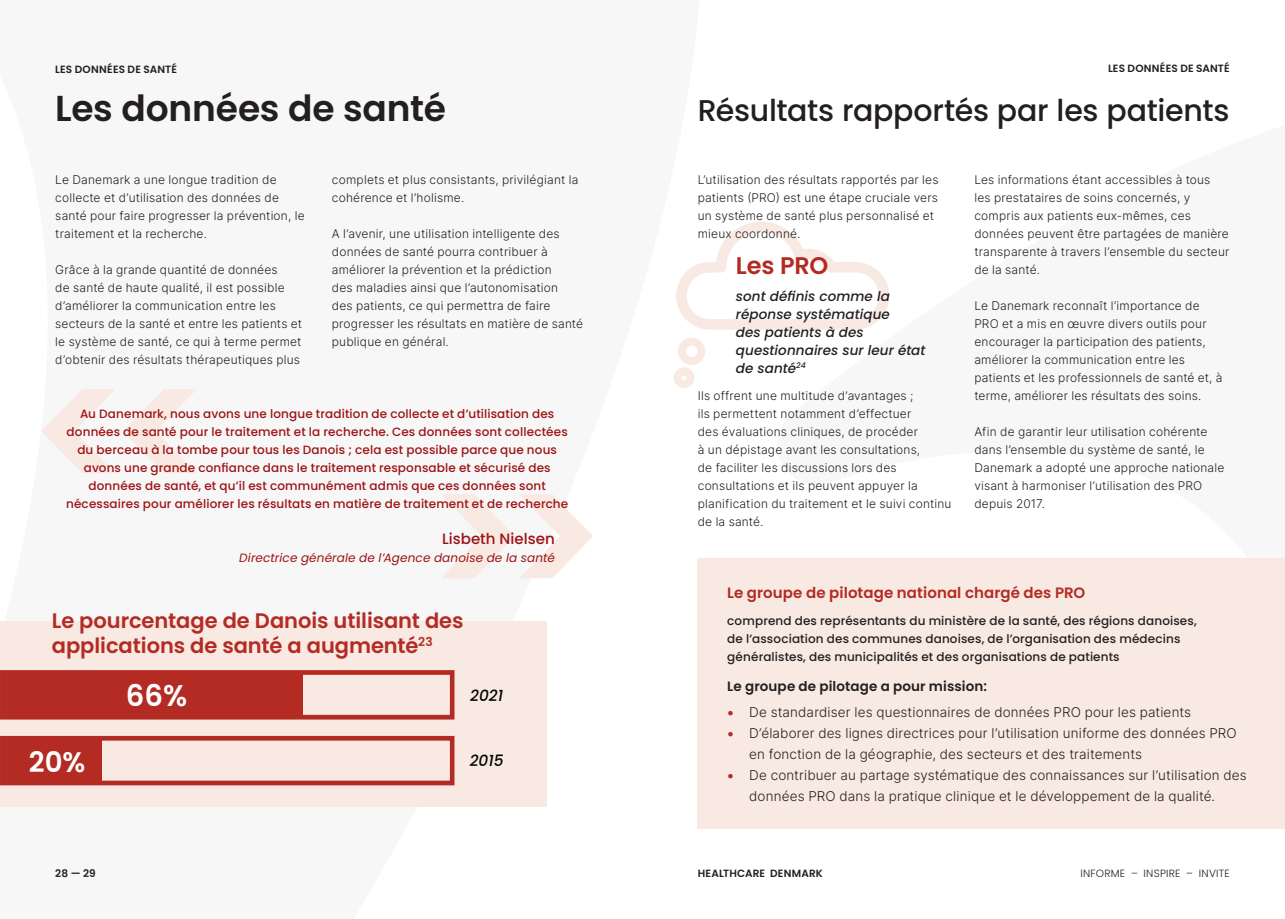
<style>
.page{position:relative;width:1285px;height:919px;background:#fff}
.page>*{position:absolute;margin:0;border:0;box-sizing:border-box;transform-origin:0 0}
.t1{font:600 187.5px "Poppins";color:#f8e9e2}
.Rubrik_Kapitel{font:600 36px "Poppins";letter-spacing:-.005em;color:#231f20}
.Rubrik_underkapitel{font:500 30px "Poppins";letter-spacing:-.01em;color:#231f20}
.t2{font:600 29.7px "Poppins";color:#fff}
.t3{font:600 28.2px "Poppins";color:#fff}
.Fact_Rubrik_16{font:600 24px "Poppins";letter-spacing:-.01em;color:#b42b24}
.Rubrik_14{font:600 21px/25.5px "Poppins";letter-spacing:-.005em;color:#b42b24}
.t4{font:italic 500 15.6px "Poppins";color:#040503}
.BoksText{font:600 15px "Poppins";letter-spacing:.005em;color:#b42b24}
.Rubrik_14-2{font:500 15px "Poppins";color:#9c1214}
.Facts{font:300 13.5px/21px "Inter";letter-spacing:.01em;color:#231f20}
.Brød_Header{font:italic 500 13.5px/18px "Poppins";letter-spacing:.005em;color:#231f20}
.Facts-2{font:600 13.5px "Poppins";letter-spacing:.01em;color:#231f20}
.Brød{font:300 12px/18px "Inter";letter-spacing:.015em;color:#231f20}
.BoksText-2{font:500 12px/18px "Poppins";letter-spacing:.01em;color:#9c1214;text-align:center}
.BoksText-3{font:500 12px/18px "Poppins";letter-spacing:.01em;color:#231f20}
.Rubrik_14-3{font:italic 12px "Poppins";letter-spacing:.01em;color:#9c1214}
.Paginering__footer{font:600 10.5px "Poppins";letter-spacing:.015em;color:#231f20}
.t5{font:300 10.5px "Poppins";letter-spacing:.025em;color:#231f20}
.s1{font-family:"Montserrat";font-weight:900;color:#b42b24}
</style>
<div class="page">
<svg style="left:673px;top:222px;width:216px;height:166px"></svg>
<div style="left:697px;top:558px;width:587px;height:270px;background:#f8e9e2"></div>
<div style="left:0;top:621px;width:546px;height:185px;background:#f8e9e2"></div>
<div style="left:0;top:735px;width:454px;height:50px;border:5px solid #b42b24"></div>
<div style="left:2px;top:739px;width:100px;height:42px;background:#b42b24"></div>
<div style="left:0;top:670px;width:454px;height:49px;border:5px solid #b42b24"></div>
<div style="left:2px;top:674px;width:300px;height:41px;background:#b42b24"></div>
<p class="Paginering__footer" style="left:55px;top:64px;width:123px">LES DONNÉES DE SANTÉ</p>
<p class="Paginering__footer" style="left:1107px;top:62px;width:123px">LES DONNÉES DE SANTÉ</p>
<p class="Rubrik_Kapitel" style="left:55px;top:87px;width:392px">Les données de santé</p>
<p class="Rubrik_underkapitel" style="left:697px;top:93px;width:533px">Résultats rapportés par les patients</p>
<p class="Brød" style="left:55px;top:170px;width:251px">Le Danemark a une longue tradition de collecte et d’utilisation des données de santé pour faire progresser la prévention, le traitement et la recherche.</p>
<p class="Brød" style="left:55px;top:260px;width:248px">Grâce à la grande quantité de données<br>de santé de haute qualité, il est possible d’améliorer la communication entre les secteurs de la santé et entre les patients et le système de santé, ce qui à terme permet d’obtenir des résultats thérapeutiques plus</p>
<p class="Brød" style="left:332px;top:170px;width:248px">complets et plus consistants, privilégiant la cohérence et l’holisme.</p>
<p class="Brød" style="left:332px;top:224px;width:253px">A l’avenir, une utilisation intelligente des données de santé pourra contribuer à améliorer la prévention et la prédiction<br>des maladies ainsi que l’autonomisation<br>des patients, ce qui permettra de faire progresser les résultats en matière de santé publique en général.</p>
<p class="t1" style="left:27px;top:323px;width:192px">&lt;&lt;</p>
<p class="BoksText-2" style="left:66px;top:405px;width:503px">Au Danemark, nous avons une longue tradition de collecte et d’utilisation des données de santé pour le traitement et la recherche. Ces données sont collectées du berceau à la tombe pour tous les Danois ; cela est possible parce que nous avons une grande confiance dans le traitement responsable et sécurisé des données de santé, et qu’il est communément admis que ces données sont nécessaires pour améliorer les résultats en matière de traitement et de recherche</p>
<p class="Rubrik_14-2" style="left:442px;top:530px;width:114px">Lisbeth Nielsen</p>
<p class="Rubrik_14-3" style="left:239px;top:551px;width:317px">Directrice générale de l’Agence danoise de la santé</p>
<p class="t1" style="left:424px;top:428px;width:186px">&gt;&gt;</p>
<p class="Rubrik_14" style="left:52px;top:607px;width:413px">Le pourcentage de Danois utilisant des applications de santé a augmenté<sup>23</sup></p>
<p class="t2" style="left:126px;top:678px;width:63px">66%</p>
<p class="t4" style="left:470px;top:686px;width:34px">2021</p>
<p class="t3" style="left:29px;top:745px;width:58px">20%</p>
<p class="t4" style="left:469px;top:751px;width:35px">2015</p>
<p class="Brød" style="left:697px;top:170px;width:242px">L’utilisation des résultats rapportés par les patients (PRO) est une étape cruciale vers un système de santé plus personnalisé et mieux coordonné.</p>
<p class="Fact_Rubrik_16" style="left:735px;top:251px;width:94px">Les PRO</p>
<p class="Brød_Header" style="left:735px;top:287px;width:191px">sont définis comme la réponse systématique<br>des patients à des questionnaires sur leur état de santé<sup>24</sup></p>
<p class="Brød" style="left:697px;top:386px;width:255px">Ils offrent une multitude d’avantages ;<br>ils permettent notamment d’effectuer<br>des évaluations cliniques, de procéder<br>à un dépistage avant les consultations,<br>de faciliter les discussions lors des consultations et ils peuvent appuyer la planification du traitement et le suivi continu de la santé.</p>
<p class="Brød" style="left:974px;top:170px;width:256px">Les informations étant accessibles à tous les prestataires de soins concernés, y compris aux patients eux-mêmes, ces données peuvent être partagées de manière transparente à travers l’ensemble du secteur de la santé.</p>
<p class="Brød" style="left:974px;top:296px;width:250px">Le Danemark reconnaît l’importance de PRO et a mis en œuvre divers outils pour encourager la participation des patients, améliorer la communication entre les patients et les professionnels de santé et, à terme, améliorer les résultats des soins.</p>
<p class="Brød" style="left:974px;top:422px;width:251px">Afin de garantir leur utilisation cohérente dans l’ensemble du système de santé, le Danemark a adopté une approche nationale visant à harmoniser l’utilisation des PRO depuis 2017.</p>
<p class="BoksText" style="left:727px;top:584px;width:359px">Le groupe de pilotage national chargé des PRO</p>
<p class="BoksText-3" style="left:727px;top:612px;width:471px">comprend des représentants du ministère de la santé, des régions danoises, de l’association des communes danoises, de l’organisation des médecins généralistes, des municipalités et des organisations de patients</p>
<p class="Facts-2" style="left:727px;top:678px;width:261px">Le groupe de pilotage a pour mission:</p>
<p class="Facts" style="left:727px;top:701px;width:465px"><span class="s1">•</span> De standardiser les questionnaires de données PRO pour les patients</p>
<p class="Facts" style="left:749px;top:722px;width:489px;text-indent:-21px"><span class="s1">•</span> D’élaborer des lignes directrices pour l’utilisation uniforme des données PRO en fonction de la géographie, des secteurs et des traitements</p>
<p class="Facts" style="left:749px;top:764px;width:499px;text-indent:-21px"><span class="s1">•</span> De contribuer au partage systématique des connaissances sur l’utilisation des données PRO dans la pratique clinique et le développement de la qualité.</p>
<p class="Paginering__footer" style="left:55px;top:867px;width:42px">28 — 29</p>
<p class="Paginering__footer" style="left:697px;top:867px;width:126px">HEALTHCARE DENMARK</p>
<p class="t5" style="left:1080px;top:867px;width:151px">INFORME – INSPIRE – INVITE</p>
</div>
